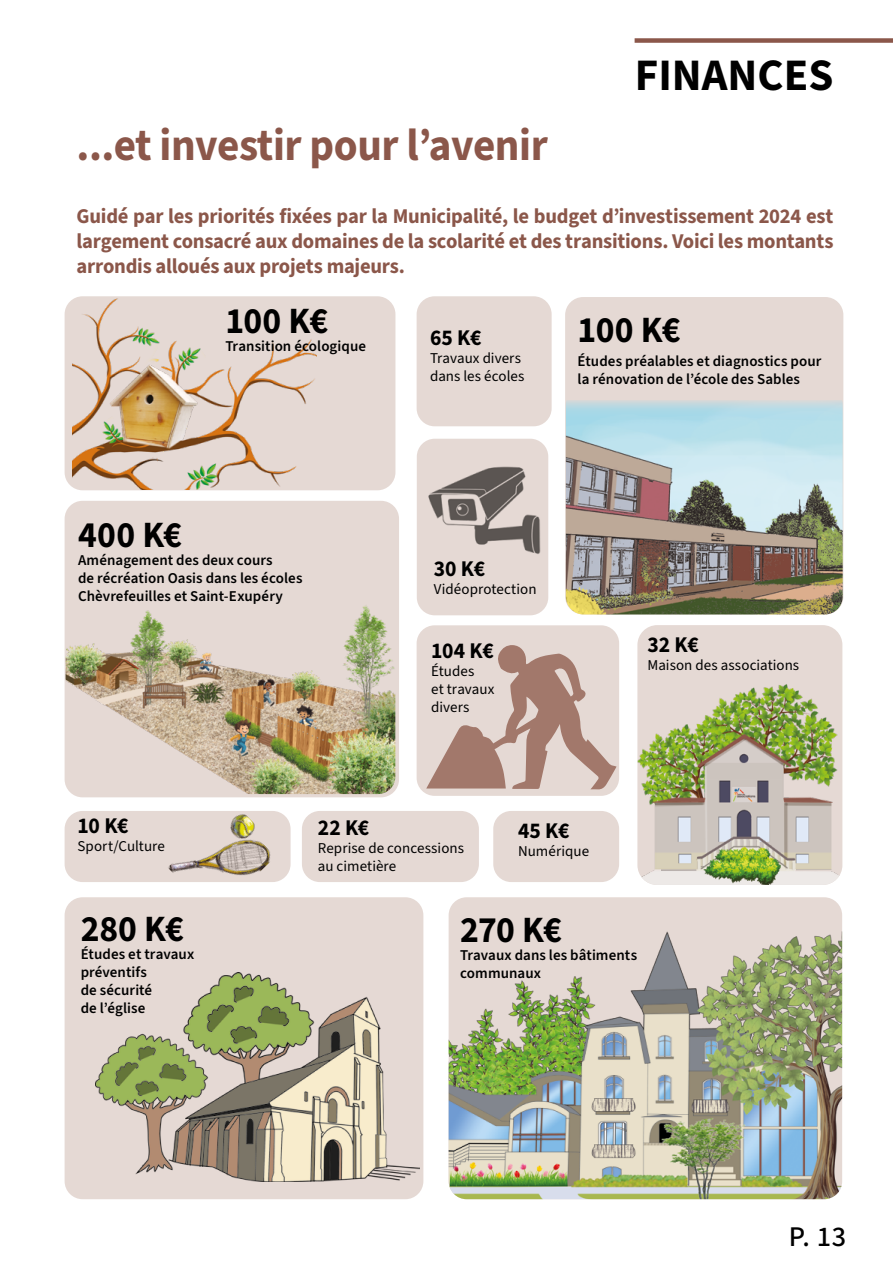
<style>
.page{position:relative;width:893px;height:1263px;background:#fff}
.page>*{position:absolute;margin:0;border:0;box-sizing:border-box;transform-origin:0 0}
.t1{font:700 45px "Source Sans 3";letter-spacing:-.01em;color:#8b574a;scale:.96 1}
.t2{font:700 45px "Source Sans 3";color:#000}
.t3{font:700 37.05px "Source Sans 3";color:#000;scale:.96 1}
.t4{font:500 28.5px "Source Sans 3";color:#000}
.t5{font:700 22.5px "Source Sans 3";color:#000;scale:.96 1}
.t6{font:700 21px/25.2px "Source Sans 3";letter-spacing:-.015em;color:#8b574a;text-align:justify}
.t7{font:600 15px/18px "Source Sans 3";letter-spacing:.005em;color:#000}
.t8{font:15px/18px "Source Sans 3";letter-spacing:.005em;color:#000}
</style>
<div class="page">
<div style="left:565px;top:297px;width:278px;height:317px;background:#e5d9d4;border-radius:18px"></div>
<div style="left:65px;top:897px;width:358px;height:302px;background:#e5d9d4;border-radius:18px"></div>
<div style="left:449px;top:897px;width:393px;height:302px;background:#e5d9d4;border-radius:18px"></div>
<div style="left:635px;top:38px;width:258px;height:5px;background:#8b574a"></div>
<div style="left:65px;top:296px;width:330px;height:194px;background:#e5d9d4;border-radius:18px"></div>
<img style="left:72px;top:296px;width:245px;height:193px">
<img style="left:566px;top:400px;width:277px;height:214px">
<img style="left:95px;top:972px;width:324px;height:209px">
<img style="left:449px;top:931px;width:393px;height:268px">
<div style="left:302px;top:811px;width:177px;height:71px;background:#e5d9d4;border-radius:18px"></div>
<div style="left:65px;top:811px;width:226px;height:71px;background:#e5d9d4;border-radius:18px"></div>
<div style="left:417px;top:625px;width:202px;height:171px;background:#e5d9d4;border-radius:18px"></div>
<div style="left:417px;top:439px;width:131px;height:176px;background:#e5d9d4;border-radius:18px"></div>
<img style="left:428px;top:466px;width:113px;height:88px">
<div style="left:493px;top:811px;width:126px;height:71px;background:#e5d9d4;border-radius:18px"></div>
<div style="left:417px;top:296px;width:135px;height:130px;background:#e5d9d4;border-radius:18px"></div>
<div style="left:637px;top:625px;width:205px;height:260px;background:#e5d9d4;border-radius:20px"></div>
<img style="left:637px;top:673px;width:205px;height:212px">
<svg style="left:426px;top:645px;width:190px;height:144px"></svg>
<img style="left:168px;top:811px;width:113px;height:87px">
<div style="left:65px;top:501px;width:334px;height:296px;background:#e5d9d4;border-radius:18px"></div>
<img style="left:66px;top:605px;width:329px;height:189px">
<h1 class="t2" style="left:635px;top:45px;width:200px">FINANCES</h1>
<h1 class="t1" style="left:77px;top:115px;width:492px">...et investir pour l’avenir</h1>
<h3 class="t6" style="left:77px;top:203px;width:758px">Guidé par les priorités fixées par la Municipalité, le budget d’investissement 2024 est largement consacré aux domaines de la scolarité et des transitions. Voici les montants arrondis alloués aux projets majeurs.</h3>
<h2 class="t3" style="left:225px;top:296px;width:109px">100 K€</h2>
<p class="t7" style="left:225px;top:337px;width:142px">Transition écologique</p>
<h2 class="t3" style="left:78px;top:511px;width:110px">400 K€</h2>
<p class="t7" style="left:78px;top:551px;width:226px">Aménagement des deux cours<br>de récréation Oasis dans les écoles<br>Chèvrefeuilles et Saint-Exupéry</p>
<h3 class="t5" style="left:430px;top:323px;width:55px">65 K€</h3>
<p class="t8" style="left:430px;top:349px;width:96px">Travaux divers dans les écoles</p>
<h2 class="t3" style="left:578px;top:305px;width:109px">100 K€</h2>
<p class="t7" style="left:578px;top:352px;width:245px">Études préalables et diagnostics pour la rénovation de l’école des Sables</p>
<h3 class="t5" style="left:434px;top:554px;width:55px">30 K€</h3>
<p class="t8" style="left:434px;top:580px;width:104px">Vidéoprotection</p>
<h3 class="t5" style="left:431px;top:636px;width:67px">104 K€</h3>
<p class="t8" style="left:431px;top:662px;width:65px">Études<br>et travaux divers</p>
<h3 class="t5" style="left:647px;top:630px;width:55px">32 K€</h3>
<p class="t8" style="left:647px;top:656px;width:153px">Maison des associations</p>
<h3 class="t5" style="left:78px;top:811px;width:55px">10 K€</h3>
<p class="t8" style="left:78px;top:837px;width:89px">Sport/Culture</p>
<h2 class="t3" style="left:81px;top:904px;width:109px">280 K€</h2>
<p class="t7" style="left:81px;top:944px;width:115px">Études et travaux préventifs<br>de sécurité<br>de l’église</p>
<h3 class="t5" style="left:318px;top:813px;width:55px">22 K€</h3>
<p class="t8" style="left:318px;top:839px;width:148px">Reprise de concessions au cimetière</p>
<h3 class="t5" style="left:518px;top:815px;width:55px">45 K€</h3>
<p class="t8" style="left:518px;top:842px;width:72px">Numérique</p>
<h2 class="t3" style="left:460px;top:905px;width:108px">270 K€</h2>
<p class="t7" style="left:460px;top:946px;width:179px">Travaux dans les bâtiments communaux</p>
<h3 class="t4" style="left:789px;top:1219px;width:59px">P. 13</h3>
</div>
